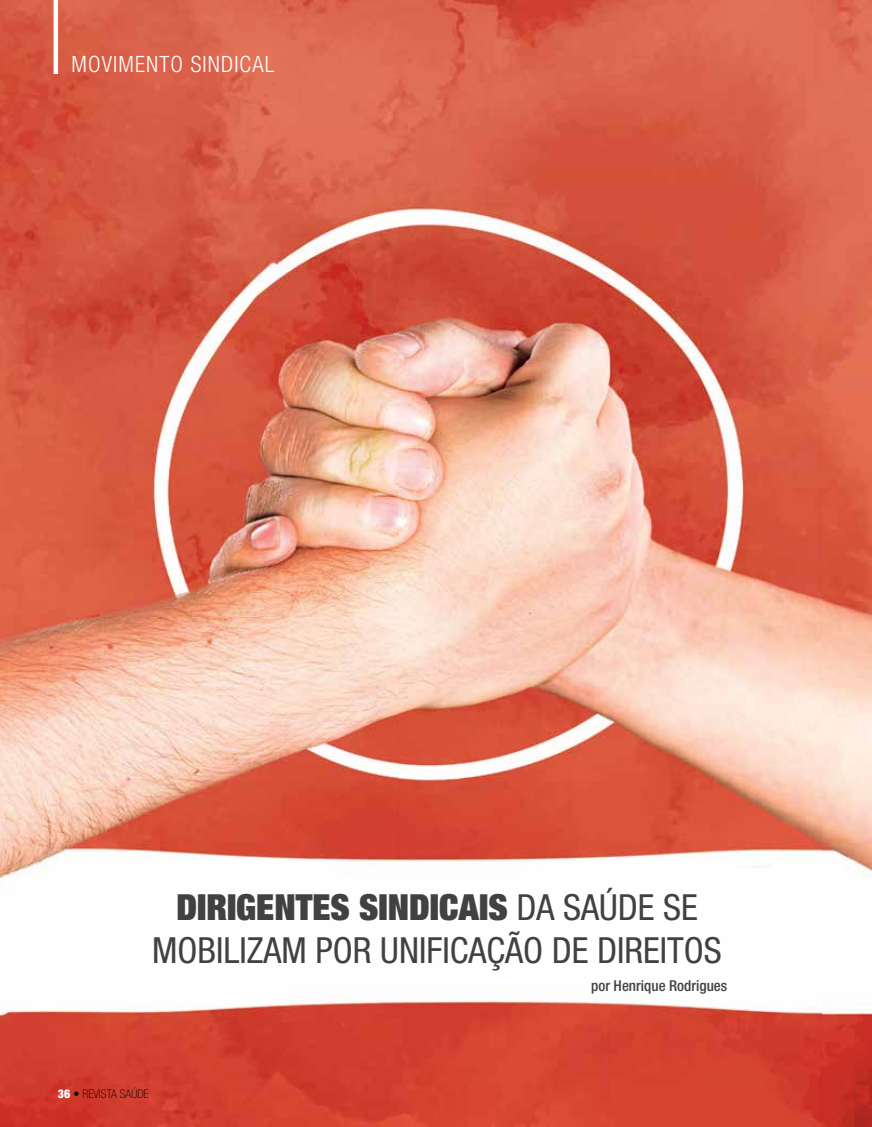
<style>
.page{position:relative;width:872px;height:1127px;background:#fff}
.page>*{position:absolute;margin:0;border:0;box-sizing:border-box;transform-origin:0 0}
.t1{font:condensed 36px/43.2px "Helvetica Neue";color:#414143;text-align:center}
.t2{font:300 condensed 22.5px "Helvetica Neue";letter-spacing:.05em;color:#fff}
.t3{font:500 condensed 15px "Helvetica Neue";color:#414143}
.t4{font:100 condensed 12px "Helvetica Neue";color:#000}
.s1{font-weight:900;font-stretch:expanded}
.s2{font-weight:900;color:#fff}
.s3{font-weight:900}
</style>
<div class="page">
<img style="left:0;top:0;width:872px;height:1127px">
<hr style="left:54px;top:0;width:4px;height:74px;background:#fff">
<p class="t2" style="left:72px;top:51px;width:204px">MOVIMENTO SINDICAL</p>
<p class="t1" style="left:152px;top:885px;width:571px"><span class="s1">DIRIGENTES SINDICAIS</span> DA SAÚDE SE<br>MOBILIZAM POR UNIFICAÇÃO DE DIREITOS</p>
<p class="t4" style="left:58px;top:1086px;width:92px"><span class="s2">36</span> <span class="s3">•</span> REVISTA SAÚDE</p>
<p class="t3" style="left:591px;top:976px;width:138px">por Henrique Rodrigues</p>
</div>
